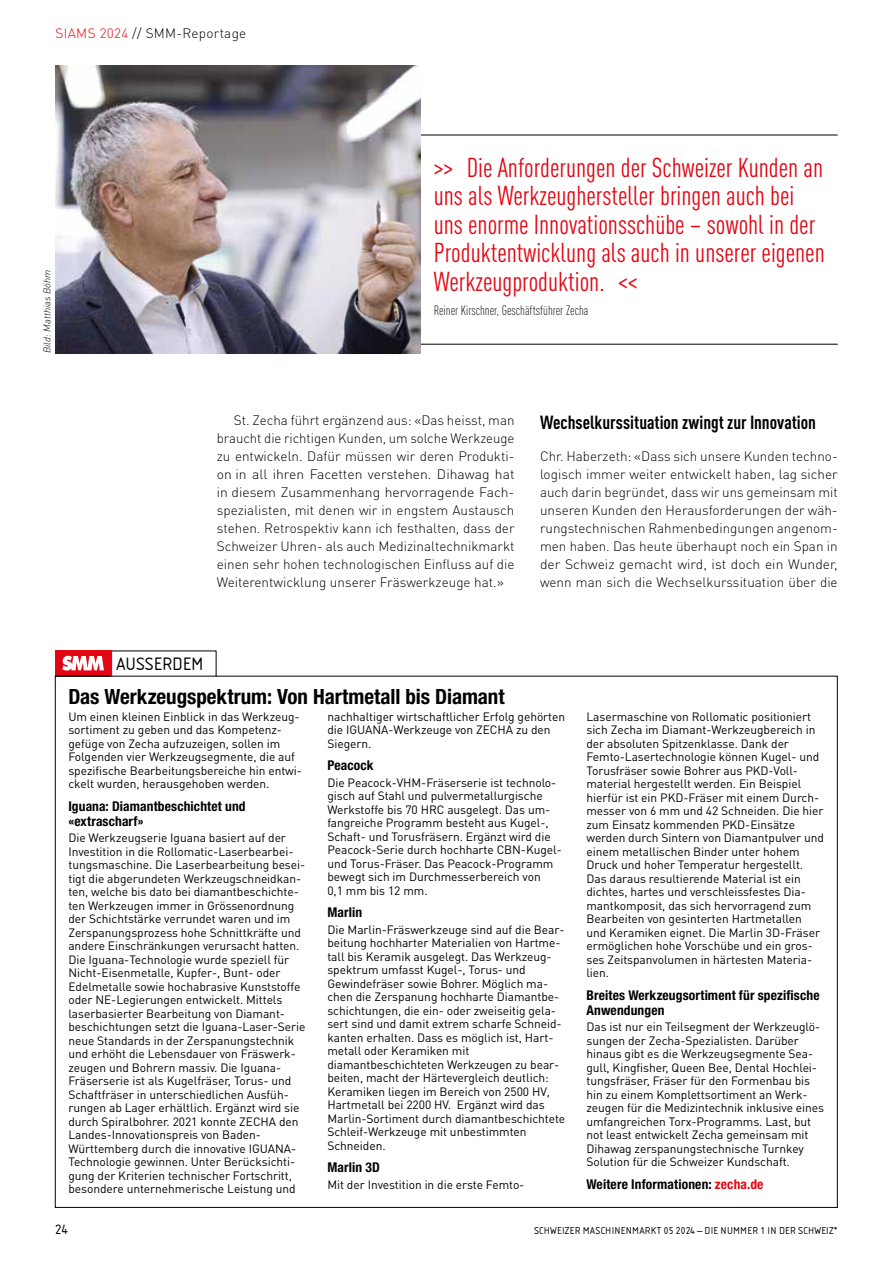
<style>
.page{position:relative;width:893px;height:1263px;background:#fff}
.page>*{position:absolute;margin:0;border:0;box-sizing:border-box;transform-origin:0 0}
.t1{font:condensed 27px/28.5px "DIN Pro";color:#e30613}
.t2{font:700 condensed 21px "Helvetica Neue LT Std";color:#000}
.t3{font:700 condensed 18.75px "DIN Pro";color:#000}
.t4{font:18.75px "Isonorm Pro";color:#000}
.t5{font:14.25px "Isonorm Pro";color:#000}
.t6{font:300 13.5px/18px "DIN Pro";color:#000}
.t7{font:700 condensed 13.5px/15px "Helvetica Neue LT Std";letter-spacing:.01em;color:#000}
.t8{font:300 condensed 13.5px "DIN Offc Pro";color:#000}
.t9{font:300 13.5px "DIN Pro";letter-spacing:.02em;color:#000}
.t10{font:12px/13.5px "DIN Pro";letter-spacing:-.005em;color:#000}
.t11{font:10.5px "Isonorm Pro";letter-spacing:.02em;color:#000}
.t12{font:italic 300 9.75px "DIN Pro";color:#000}
.s1{color:#e30613}
</style>
<div class="page">
<hr style="left:421px;top:135px;width:417px;height:1px;background:#000">
<hr style="left:421px;top:344px;width:417px;height:1px;background:#000">
<img style="left:55px;top:65px;width:366px;height:288px">
<div style="left:55px;top:650px;width:56px;height:26px;background:#e30613"></div>
<svg style="left:62px;top:656px;width:42px;height:15px"></svg>
<hr style="left:55px;top:676px;width:56px;height:1px;background:#000">
<p class="t9" style="left:55px;top:24px;width:192px"><span class="s1">SIAMS 2024</span> // SMM-Reportage</p>
<p class="t12" style="left:41px;top:353px;width:85px;rotate:-90deg">Bild: Matthias Böhm</p>
<h1 class="t1" style="left:434px;top:151px;width:393px">&gt;&gt; Die Anforderungen der Schweizer Kunden an uns als Werkzeughersteller bringen auch bei uns enorme Innovationsschübe – sowohl in der Produktentwicklung als auch in unserer eigenen Werkzeugproduktion. &lt;&lt;</h1>
<p class="t8" style="left:434px;top:301px;width:156px">Reiner Kirschner, Geschäftsführer Zecha</p>
<p class="t6" style="left:217px;top:411px;width:299px;text-indent:17px">St. Zecha führt ergänzend aus: «Das heisst, man braucht die richtigen Kunden, um solche Werkzeuge zu entwickeln. Dafür müssen wir deren Produkti&shy;on in all ihren Facetten verstehen. Dihawag hat in diesem Zusammenhang hervorragende Fach&shy;spezialisten, mit denen wir in engstem Austausch stehen. Retrospektiv kann ich festhalten, dass der Schweizer Uhren- als auch Medizinaltechnikmarkt einen sehr hohen technologischen Einfluss auf die Weiterentwicklung unserer Fräswerkzeuge hat.»</p>
<h3 class="t3" style="left:540px;top:408px;width:277px">Wechselkurssituation zwingt zur Innovation</h3>
<p class="t6" style="left:540px;top:447px;width:299px;text-align:justify">Chr. Haberzeth: «Dass sich unsere Kunden techno&shy;logisch immer weiter entwickelt haben, lag sicher auch darin begründet, dass wir uns gemeinsam mit unseren Kunden den Herausforderungen der wäh&shy;rungstechnischen Rahmenbedingungen angenom&shy;men haben. Das heute überhaupt noch ein Span in der Schweiz gemacht wird, ist doch ein Wunder, wenn man sich die Wechselkurssituation über die</p>
<h3 class="t4" style="left:116px;top:653px;width:89px">AUSSERDEM</h3>
<h2 class="t2" style="left:68px;top:684px;width:438px">Das Werkzeugspektrum: Von Hartmetall bis Diamant</h2>
<p class="t10" style="left:68px;top:709px;width:235px">Um einen kleinen Einblick in das Werkzeug&shy;sortiment zu geben und das Kompetenz&shy;gefüge von Zecha aufzuzeigen, sollen im Folgenden vier Werkzeugsegmente, die auf spezifische Bearbeitungsbereiche hin entwi&shy;ckelt wurden, herausgehoben werden.</p>
<p class="t7" style="left:68px;top:798px;width:179px">Iguana: Diamantbeschichtet und «extrascharf»</p>
<p class="t10" style="left:68px;top:831px;width:239px">Die Werkzeugserie Iguana basiert auf der Investition in die Rollomatic-Laserbearbei&shy;tungsmaschine. Die Laserbearbeitung besei&shy;tigt die abgerundeten Werkzeugschneidkan&shy;ten, welche bis dato bei diamantbeschichte&shy;ten Werkzeugen immer in Grössenordnung der Schichtstärke verrundet waren und im Zerspanungsprozess hohe Schnittkräfte und andere Einschränkungen verursacht hatten.<br>Die Iguana-Technologie wurde speziell für Nicht-Eisenmetalle, Kupfer-, Bunt- oder Edelmetalle sowie hochabrasive Kunststoffe oder NE-Legierungen entwickelt. Mittels laserbasierter Bearbeitung von Diamant&shy;beschichtungen setzt die Iguana-Laser-Serie neue Standards in der Zerspanungstechnik und erhöht die Lebensdauer von Fräswerk&shy;zeugen und Bohrern massiv. Die Iguana-- Fräserserie ist als Kugelfräser, Torus- und Schaftfräser in unterschiedlichen Ausfüh&shy;rungen ab Lager erhältlich. Ergänzt wird sie durch Spiralbohrer. 2021 konnte ZECHA den Landes-Innovationspreis von Baden-- Württemberg durch die innovative IGUANA-- Technologie gewinnen. Unter Berücksichti&shy;gung der Kriterien technischer Fortschritt, besondere unternehmerische Leistung und</p>
<p class="t10" style="left:327px;top:709px;width:239px">nachhaltiger wirtschaftlicher Erfolg gehörten die IGUANA-Werkzeuge von ZECHA zu den<br>Siegern.</p>
<p class="t7" style="left:327px;top:758px;width:48px">Peacock</p>
<p class="t10" style="left:327px;top:775px;width:234px">Die Peacock-VHM-Fräserserie ist technolo&shy;gisch auf Stahl und pulvermetallurgische Werkstoffe bis 70 HRC ausgelegt. Das um&shy;fangreiche Programm besteht aus Kugel-, Schaft- und Torusfräsern. Ergänzt wird die Peacock-Serie durch hochharte CBN-Kugel&shy;und Torus-Fräser. Das Peacock-Programm bewegt sich im Durchmesserbereich von<br>0,1 mm bis 12 mm.</p>
<p class="t7" style="left:327px;top:905px;width:36px">Marlin</p>
<p class="t10" style="left:327px;top:922px;width:239px">Die Marlin-Fräswerkzeuge sind auf die Bear&shy;beitung hochharter Materialien von Hartme&shy;tall bis Keramik ausgelegt. Das Werkzeug&shy;spektrum umfasst Kugel-, Torus- und Gewindefräser sowie Bohrer. Möglich ma&shy;chen die Zerspanung hochharte Diamantbe&shy;schichtungen, die ein- oder zweiseitig gela&shy;sert sind und damit extrem scharfe Schneid&shy;kanten erhalten. Dass es möglich ist, Hart&shy;metall oder Keramiken mit diamantbeschichteten Werkzeugen zu bear&shy;beiten, macht der Härtevergleich deutlich:<br>Keramiken liegen im Bereich von 2500 HV, Hartmetall bei 2200 HV. Ergänzt wird das Marlin-Sortiment durch diamantbeschichtete Schleif-Werkzeuge mit unbestimmten Schneiden.</p>
<p class="t7" style="left:327px;top:1160px;width:54px">Marlin 3D</p>
<p class="t10" style="left:327px;top:1177px;width:195px">Mit der Investition in die erste Femto--</p>
<p class="t10" style="left:586px;top:709px;width:239px">Lasermaschine von Rollomatic positioniert sich Zecha im Diamant-Werkzeugbereich in der absoluten Spitzenklasse. Dank der Femto--Lasertechnologie können Kugel- und Torusfräser sowie Bohrer aus PKD-Voll&shy;material hergestellt werden. Ein Beispiel hierfür ist ein PKD-Fräser mit einem Durch&shy;messer von 6 mm und 42 Schneiden. Die hier zum Einsatz kommenden PKD-Einsätze werden durch Sintern von Diamantpulver und einem metallischen Binder unter hohem Druck und hoher Temperatur hergestellt.<br>Das daraus resultierende Material ist ein dichtes, hartes und verschleissfestes Dia&shy;mantkomposit, das sich hervorragend zum Bearbeiten von gesinterten Hartmetallen und Keramiken eignet. Die Marlin 3D-Fräser ermöglichen hohe Vorschübe und ein gros&shy;ses Zeitspanvolumen in härtesten Materia&shy;lien.</p>
<p class="t7" style="left:586px;top:987px;width:235px">Breites Werkzeugsortiment für spezifische<br>Anwendungen</p>
<p class="t10" style="left:586px;top:1020px;width:239px">Das ist nur ein Teilsegment der Werkzeuglö&shy;sungen der Zecha-Spezialisten. Darüber hinaus gibt es die Werkzeugsegmente Sea&shy;gull, Kingfisher, Queen Bee, Dental Hochlei&shy;tungsfräser, Fräser für den Formenbau bis hin zu einem Komplettsortiment an Werk&shy;zeugen für die Medizintechnik inklusive eines umfangreichen Torx-Programms. Last, but not least entwickelt Zecha gemeinsam mit Dihawag zerspanungstechnische Turnkey Solution für die Schweizer Kundschaft.</p>
<p class="t7" style="left:586px;top:1176px;width:179px">Weitere Informationen: <span class="s1">zecha.de</span></p>
<p class="t5" style="left:55px;top:1221px;width:14px">24</p>
<p class="t11" style="left:534px;top:1225px;width:305px">SCHWEIZER MASCHINENMARKT 05 2024 – DIE NUMMER 1 IN DER SCHWEIZ*</p>
</div>
